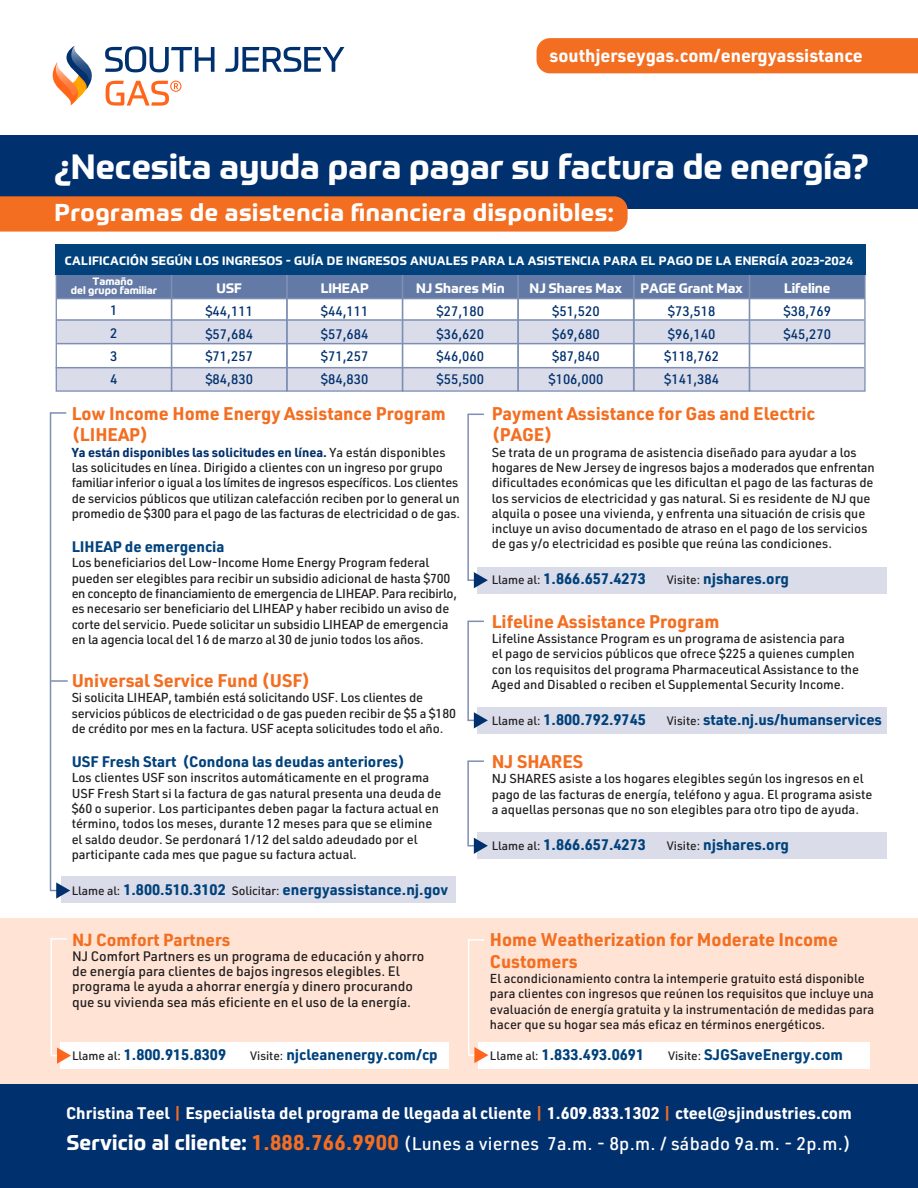
<style>
.page{position:relative;width:918px;height:1188px;background:#fff}
.page>*{position:absolute;margin:0;border:0;box-sizing:border-box;transform-origin:0 0}
.t1{font:700 34.5px "Prometo";color:#fff}
.t2{font:700 24px "Prometo";letter-spacing:.025em;color:#fff}
.t3{font:700 18px/21.6px "URWDIN";color:#f36e21}
.t4{font:500 18px "URWDIN";letter-spacing:.015em;color:#fff}
.t5{font:700 18px "URWDIN";color:#fff}
.t6{font:700 17.25px "URWDIN";color:#f36e21}
.t7{font:700 16.5px "URWDIN";color:#fff}
.t8{font:700 15px "URWDIN";color:#01427c}
.t9{font:500 13.5px/15.3px "URWDIN";color:#231f20}
.t10{font:500 13.5px/22.8px "URWDIN";color:#00306d;text-align:justify}
.t11{font:700 13.5px "Prometo";color:#fff}
.t12{font:500 12.75px/15.3px "URWDIN";color:#231f20}
.t13{font:700 12px "Prometo";letter-spacing:.025em;color:#fff}
.t14{font:700 10.5px/9px "Prometo";color:#fff;text-align:center}
.s1{font-weight:700;color:#00306d}
.s2{font-weight:500;font-size:12px;color:#231f20}
.s3{color:#f36e21}
.s4{font-family:"Prometo";font-weight:700;font-size:21px}
.s5{font-weight:700;font-size:21px;color:#f36e21}
</style>
<div class="page">
<div style="left:0;top:918px;width:918px;height:166px;background:#ffe3d4"></div>
<div style="left:61px;top:1042px;width:388px;height:27px;background:#fff"></div>
<div style="left:51px;top:938px;width:17px;height:118px;border:2px solid #fff"></div>
<svg style="left:57px;top:1048px;width:14px;height:16px"></svg>
<div style="left:478px;top:1042px;width:391px;height:27px;background:#fff"></div>
<div style="left:468px;top:939px;width:17px;height:117px;border:2px solid #fff"></div>
<svg style="left:474px;top:1047px;width:14px;height:16px"></svg>
<div style="left:56px;top:270px;width:809px;height:29px;background:#637aa6"></div>
<div style="left:56px;top:320px;width:809px;height:24px;background:#dadce9"></div>
<div style="left:478px;top:567px;width:409px;height:27px;background:#dadce9"></div>
<div style="left:478px;top:707px;width:409px;height:27px;background:#dadce9"></div>
<div style="left:478px;top:832px;width:409px;height:27px;background:#dadce9"></div>
<div style="left:61px;top:876px;width:395px;height:27px;background:#dadce9"></div>
<svg style="left:52px;top:46px;width:292px;height:60px"></svg>
<div style="left:0;top:135px;width:918px;height:74px;background:#00306d"></div>
<div style="left:0;top:196px;width:628px;height:36px;background:#f36e21"></div>
<div style="left:0;top:1084px;width:918px;height:104px;background:#00306d"></div>
<div style="left:537px;top:38px;width:381px;height:35px;background:#f36e21"></div>
<div style="left:50px;top:412px;width:17px;height:479px;border:2px solid #7e8fb4"></div>
<svg style="left:51px;top:680px;width:17px;height:2px"></svg>
<div style="left:56px;top:368px;width:809px;height:23px;background:#dadce9"></div>
<svg style="left:56px;top:882px;width:14px;height:17px"></svg>
<div style="left:467px;top:760px;width:18px;height:87px;border:2px solid #7e8fb4"></div>
<svg style="left:474px;top:838px;width:14px;height:16px"></svg>
<div style="left:467px;top:621px;width:18px;height:100px;border:2px solid #7e8fb4"></div>
<svg style="left:474px;top:712px;width:14px;height:16px"></svg>
<div style="left:467px;top:414px;width:18px;height:167px;border:2px solid #7e8fb4"></div>
<svg style="left:474px;top:572px;width:14px;height:16px"></svg>
<div style="left:749px;top:269px;width:117px;height:123px;border:1px solid #7e8fb4"></div>
<hr style="left:56px;top:319px;width:809px;height:2px;background:#7e8fb4">
<hr style="left:57px;top:343px;width:808px;height:1px;background:#7e8fb4">
<hr style="left:56px;top:367px;width:808px;height:1px;background:#7e8fb4">
<hr style="left:56px;top:298px;width:808px;height:1px;background:#7e8fb4">
<div style="left:633px;top:269px;width:117px;height:123px;border:1px solid #7e8fb4"></div>
<div style="left:518px;top:269px;width:116px;height:123px;border:1px solid #7e8fb4"></div>
<div style="left:402px;top:269px;width:117px;height:123px;border:1px solid #7e8fb4"></div>
<div style="left:286px;top:269px;width:117px;height:123px;border:1px solid #7e8fb4"></div>
<div style="left:171px;top:269px;width:116px;height:123px;border:1px solid #7e8fb4"></div>
<div style="left:56px;top:269px;width:116px;height:123px;border:1px solid #7e8fb4"></div>
<div style="left:56px;top:245px;width:810px;height:30px;background:#01427c"></div>
<h3 class="t5" style="left:550px;top:43px;width:315px">southjerseygas.com/energyassistance</h3>
<h1 class="t1" style="left:54px;top:145px;width:815px">¿Necesita ayuda para pagar su factura de energía?</h1>
<h2 class="t2" style="left:54px;top:198px;width:560px">Programas de asistencia financiera disponibles:</h2>
<p class="t13" style="left:65px;top:253px;width:790px">CALIFICACIÓN SEGÚN LOS INGRESOS - GUÍA DE INGRESOS ANUALES PARA LA ASISTENCIA PARA EL PAGO DE LA ENERGÍA 2023-2024</p>
<p class="t14" style="left:71px;top:277px;width:88px">Tamaño<br>del grupo familiar</p>
<p class="t10" style="left:110px;top:299px;width:9px">1<br>2<br>3<br>4</p>
<p class="t11" style="left:217px;top:280px;width:27px">USF</p>
<p class="t10" style="left:205px;top:299px;width:49px">$44,111 $57,684 $71,257 $84,830</p>
<p class="t11" style="left:321px;top:280px;width:50px">LIHEAP</p>
<p class="t10" style="left:321px;top:299px;width:49px">$44,111 $57,684 $71,257 $84,830</p>
<p class="t11" style="left:416px;top:280px;width:90px">NJ Shares Min</p>
<p class="t10" style="left:437px;top:299px;width:49px">$27,180 $36,620 $46,060 $55,500</p>
<p class="t11" style="left:530px;top:280px;width:94px">NJ Shares Max</p>
<p class="t10" style="left:548px;top:299px;width:56px;text-align:left">$51,520 $69,680 $87,840 $106,000</p>
<p class="t11" style="left:640px;top:280px;width:104px">PAGE Grant Max</p>
<p class="t10" style="left:664px;top:299px;width:56px;text-align:left">$73,518 $96,140 $118,762 $141,384</p>
<p class="t11" style="left:784px;top:280px;width:48px">Lifeline</p>
<p class="t10" style="left:783px;top:299px;width:49px">$38,769 $45,270</p>
<h3 class="t3" style="left:72px;top:402px;width:376px">Low Income Home Energy Assistance Program (LIHEAP)</h3>
<p class="t12" style="left:72px;top:444px;width:390px"><span class="s1">Ya están disponibles las solicitudes en línea.</span> Ya están disponibles las solicitudes en línea. Dirigido a clientes con un ingreso por grupo familiar inferior o igual a los límites de ingresos específicos. Los clientes de servicios públicos que utilizan calefacción reciben por lo general un promedio de $300 para el pago de las facturas de electricidad o de gas.</p>
<p class="t8" style="left:72px;top:536px;width:154px">LIHEAP de emergencia</p>
<p class="t12" style="left:72px;top:555px;width:387px">Los beneficiarios del Low-Income Home Energy Program federal pueden ser elegibles para recibir un subsidio adicional de hasta $700 en concepto de financiamiento de emergencia de LIHEAP. Para recibirlo, es necesario ser beneficiario del LIHEAP y haber recibido un aviso de corte del servicio. Puede solicitar un subsidio LIHEAP de emergencia en la agencia local del 16 de marzo al 30 de junio todos los años.</p>
<h3 class="t3" style="left:72px;top:669px;width:240px">Universal Service Fund (USF)</h3>
<p class="t12" style="left:72px;top:690px;width:386px">Si solicita LIHEAP, también está solicitando USF. Los clientes de servicios públicos de electricidad o de gas pueden recibir de $5 a $180 de crédito por mes en la factura. USF acepta solicitudes todo el año.</p>
<p class="t8" style="left:72px;top:751px;width:335px">USF Fresh Start (Condona las deudas anteriores)</p>
<p class="t12" style="left:72px;top:770px;width:371px">Los clientes USF son inscritos automáticamente en el programa USF Fresh Start si la factura de gas natural presenta una deuda de $60 o superior. Los participantes deben pagar la factura actual en término, todos los meses, durante 12 meses para que se elimine el saldo deudor. Se perdonará 1/12 del saldo adeudado por el participante cada mes que pague su factura actual.</p>
<p class="t8" style="left:72px;top:879px;width:378px"><span class="s2">Llame al:</span> 1.800.510.3102 <span class="s2">Solicitar:</span> energyassistance.nj.gov</p>
<h3 class="t6" style="left:72px;top:928px;width:160px">NJ Comfort Partners</h3>
<p class="t9" style="left:72px;top:948px;width:354px">NJ Comfort Partners es un programa de educación y ahorro de energía para clientes de bajos ingresos elegibles. El programa le ayuda a ahorrar energía y dinero procurando que su vivienda sea más eficiente en el uso de la energía.</p>
<p class="t8" style="left:72px;top:1045px;width:156px"><span class="s2">Llame al:</span> 1.800.915.8309</p>
<p class="t8" style="left:250px;top:1045px;width:189px"><span class="s2">Visite:</span> njcleanenergy.com/cp</p>
<h3 class="t3" style="left:492px;top:402px;width:325px">Payment Assistance for Gas and Electric (PAGE)</h3>
<p class="t12" style="left:492px;top:444px;width:384px">Se trata de un programa de asistencia diseñado para ayudar a los hogares de New Jersey de ingresos bajos a moderados que enfrentan dificultades económicas que les dificultan el pago de las facturas de los servicios de electricidad y gas natural. Si es residente de NJ que alquila o posee una vivienda, y enfrenta una situación de crisis que incluye un aviso documentado de atraso en el pago de los servicios de gas y/o electricidad es posible que reúna las condiciones.</p>
<p class="t8" style="left:492px;top:569px;width:156px"><span class="s2">Llame al:</span> 1.866.657.4273</p>
<p class="t8" style="left:667px;top:569px;width:124px"><span class="s2">Visite:</span> njshares.org</p>
<h3 class="t3" style="left:492px;top:610px;width:229px">Lifeline Assistance Program</h3>
<p class="t12" style="left:492px;top:630px;width:369px">Lifeline Assistance Program es un programa de asistencia para<br>el pago de servicios públicos que ofrece $225 a quienes cumplen con los requisitos del programa Pharmaceutical Assistance to the Aged and Disabled o reciben el Supplemental Security Income.</p>
<p class="t8" style="left:492px;top:709px;width:156px"><span class="s2">Llame al:</span> 1.800.792.9745</p>
<p class="t8" style="left:667px;top:709px;width:217px"><span class="s2">Visite:</span> state.nj.us/humanservices</p>
<h3 class="t3" style="left:492px;top:750px;width:93px">NJ SHARES</h3>
<p class="t12" style="left:492px;top:771px;width:382px">NJ SHARES asiste a los hogares elegibles según los ingresos en el pago de las facturas de energía, teléfono y agua. El programa asiste a aquellas personas que no son elegibles para otro tipo de ayuda.</p>
<p class="t8" style="left:492px;top:834px;width:156px"><span class="s2">Llame al:</span> 1.866.657.4273</p>
<p class="t8" style="left:667px;top:834px;width:124px"><span class="s2">Visite:</span> njshares.org</p>
<h3 class="t3" style="left:490px;top:928px;width:350px">Home Weatherization for Moderate Income<br>Customers</h3>
<p class="t12" style="left:490px;top:970px;width:386px">El acondicionamiento contra la intemperie gratuito está disponible para clientes con ingresos que reúnen los requisitos que incluye una evaluación de energía gratuita y la instrumentación de medidas para hacer que su hogar sea más eficaz en términos energéticos.</p>
<p class="t8" style="left:490px;top:1045px;width:156px"><span class="s2">Llame al:</span> 1.833.493.0691</p>
<p class="t8" style="left:668px;top:1045px;width:176px"><span class="s2">Visite:</span> SJGSaveEnergy.com</p>
<p class="t7" style="left:66px;top:1102px;width:787px">Christina Teel <span class="s3">|</span> Especialista del programa de llegada al cliente <span class="s3">|</span> 1.609.833.1302 <span class="s3">|</span> cteel@sjindustries.com</p>
<h3 class="t4" style="left:67px;top:1132px;width:786px"><span class="s4">Servicio al cliente:</span> <span class="s5">1.888.766.9900</span> (Lunes a viernes 7a.m. - 8p.m. / sábado 9a.m. - 2p.m.)</h3>
</div>
